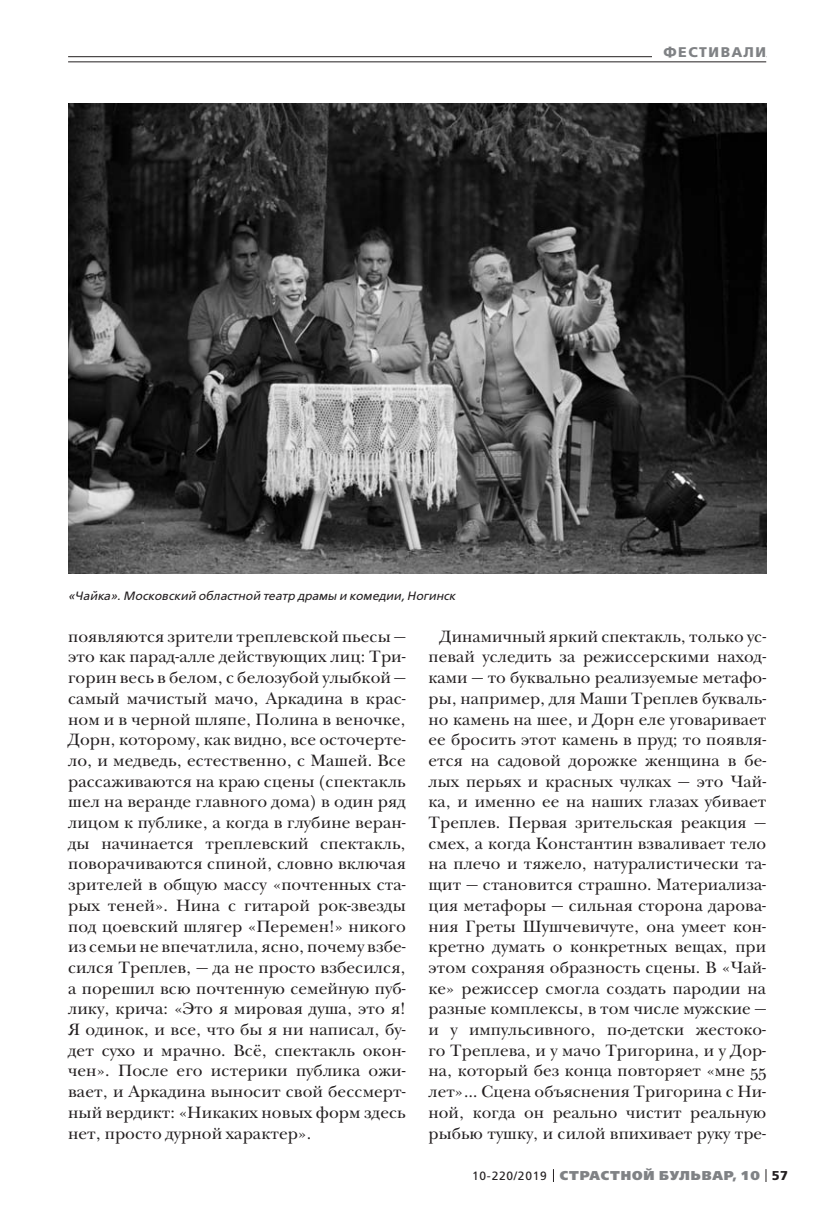
<style>
.page{position:relative;width:823px;height:1219px;background:#fff}
.page>*{position:absolute;margin:0;border:0;box-sizing:border-box;transform-origin:0 0}
.t1{font:17px/20.6px "New Baskerville ITC";letter-spacing:.005em;color:#231f20;text-align:justify}
.t2{font:700 14px "Free Set";letter-spacing:.11em;color:#808285}
.t3{font:800 12.8px "Free Set";letter-spacing:.07em;color:#808285}
.t4{font:italic 12px "Free Set";letter-spacing:.005em;color:#231f20}
.s1{font-weight:400;font-size:12px;color:#231f20}
.s2{font-weight:700;color:#231f20}
</style>
<div class="page">
<svg style="left:765px;top:1169px;width:1px;height:13px"></svg>
<hr style="left:68px;top:56px;width:697px;height:1px;background:#231f20">
<div style="left:652px;top:41px;width:113px;height:21px;background:#fff"></div>
<hr style="left:68px;top:62px;width:697px;height:1px;background:#231f20">
<img style="left:68px;top:104px;width:697px;height:470px">
<p class="t2" style="left:663px;top:45px;width:104px">ФЕСТИВАЛИ</p>
<p class="t4" style="left:68px;top:590px;width:388px">«Чайка». Московский областной театр драмы и комедии, Ногинск</p>
<p class="t1" style="left:68px;top:627px;width:339px">появляются зрители треплевской пьесы — это как парад-алле действующих лиц: Три&shy;горин весь в белом, с белозубой улыбкой — самый мачистый мачо, Аркадина в крас&shy;ном и в черной шляпе, Полина в веночке, Дорн, которому, как видно, все осточерте&shy;ло, и медведь, естественно, с Машей. Все рассаживаются на краю сцены (спектакль шел на веранде главного дома) в один ряд лицом к публике, а когда в глубине веран&shy;ды начинается треплевский спектакль, поворачиваются спиной, словно включая зрителей в общую массу «почтенных ста&shy;рых теней». Нина с гитарой рок-звезды под цоевский шлягер «Перемен!» никого из семьи не впечатлила, ясно, почему взбе&shy;сился Треплев, — да не просто взбесился, а порешил всю почтенную семейную пуб&shy;лику, крича: «Это я мировая душа, это я!<br>Я одинок, и все, что бы я ни написал, бу&shy;дет сухо и мрачно. Всё, спектакль окон&shy;чен». После его истерики публика ожи&shy;вает, и Аркадина выносит свой бессмерт&shy;ный вердикт: «Никаких новых форм здесь нет, просто дурной характер».</p>
<p class="t1" style="left:428px;top:627px;width:339px;text-indent:11px">Динамичный яркий спектакль, только ус&shy;певай уследить за режиссерскими наход&shy;ками — то буквально реализуемые метафо&shy;ры, например, для Маши Треплев букваль&shy;но камень на шее, и Дорн еле уговаривает ее бросить этот камень в пруд; то появля&shy;ется на садовой дорожке женщина в бе&shy;лых перьях и красных чулках — это Чай&shy;ка, и именно ее на наших глазах убивает Треплев. Первая зрительская реакция — смех, а когда Константин взваливает тело на плечо и тяжело, натуралистически та&shy;щит — становится страшно. Материализа&shy;ция метафоры — сильная сторона дарова&shy;ния Греты Шушчевичуте, она умеет кон&shy;кретно думать о конкретных вещах, при этом сохраняя образность сцены. В «Чай&shy;ке» режиссер смогла создать пародии на разные комплексы, в том числе мужские — и у импульсивного, по-детски жестоко&shy;го Треплева, и у мачо Тригорина, и у Дор&shy;на, который без конца повторяет «мне 55 лет»… Сцена объяснения Тригорина с Ни&shy;ной, когда он реально чистит реальную рыбью тушку, и силой впихивает руку тре-</p>
<p class="t3" style="left:472px;top:1169px;width:317px"><span class="s1">10-220/2019</span> СТРАСТНОЙ БУЛЬВАР, 10 <span class="s2">57</span></p>
</div>
